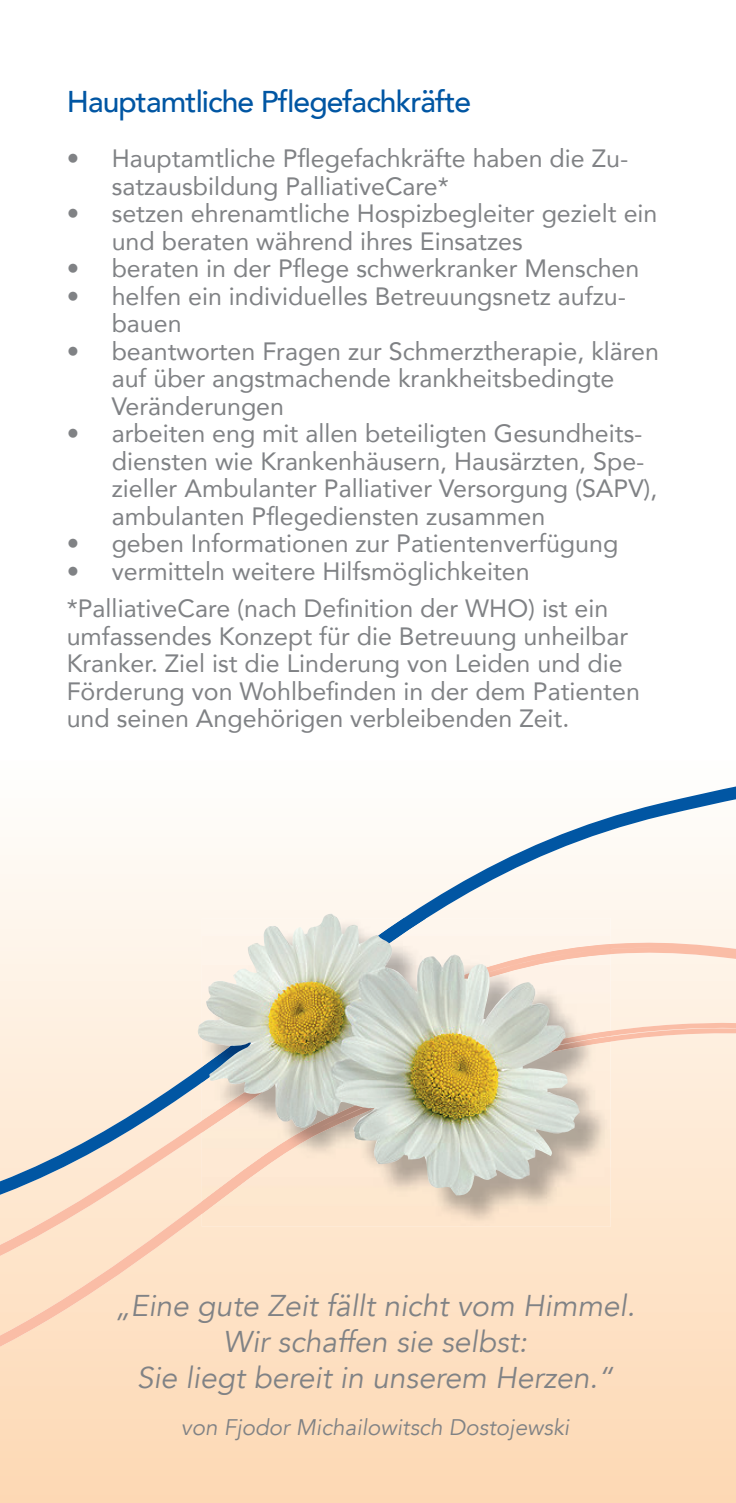
<style>
.page{position:relative;width:736px;height:1503px;background:#fff}
.page>*{position:absolute;margin:0;border:0;box-sizing:border-box;transform-origin:0 0}
.t1{font:italic 30px/36px "Avenir";color:#808285;text-align:center}
.t2{font:500 30px "Avenir";letter-spacing:-.03em;color:#0156a3}
.t3{font:25px/27.5px "Avenir";color:#808285}
.t4{font:italic 22.5px "Avenir";color:#808285}
</style>
<div class="page">
<svg style="left:0;top:786px;width:736px;height:716px"></svg>
<img style="left:202px;top:918px;width:408px;height:308px">
<img style="left:202px;top:944px;width:408px;height:269px">
<img style="left:202px;top:918px;width:224px;height:6px">
<img style="left:197px;top:924px;width:383px;height:272px">
<p class="t2" style="left:67px;top:76px;width:406px">Hauptamtliche Pflegefachkräfte</p>
<p class="t3" style="left:112px;top:144px;width:518px;text-indent:-45px">• Hauptamtliche Pflegefachkräfte haben die Zu&shy;satzausbildung PalliativeCare*</p>
<p class="t3" style="left:112px;top:199px;width:547px;text-indent:-45px">• setzen ehrenamtliche Hospizbegleiter gezielt ein und beraten während ihres Einsatzes</p>
<p class="t3" style="left:67px;top:254px;width:574px">• beraten in der Pflege schwerkranker Menschen</p>
<p class="t3" style="left:112px;top:281px;width:516px;text-indent:-45px">• helfen ein individuelles Betreuungsnetz aufzu&shy;bauen</p>
<p class="t3" style="left:112px;top:336px;width:549px;text-indent:-45px">• beantworten Fragen zur Schmerztherapie, klären auf über angstmachende krankheitsbedingte<br>Veränderungen</p>
<p class="t3" style="left:112px;top:419px;width:547px;text-indent:-45px">• arbeiten eng mit allen beteiligten Gesundheits&shy;diensten wie Krankenhäusern, Hausärzten, Spe&shy;zieller Ambulanter Palliativer Versorgung (SAPV), ambulanten Pflegediensten zusammen</p>
<p class="t3" style="left:67px;top:529px;width:553px">• geben Informationen zur Patientenverfügung</p>
<p class="t3" style="left:67px;top:551px;width:543px;line-height:37.5px">• vermitteln weitere Hilfsmöglichkeiten *PalliativeCare (nach Definition der WHO) ist ein</p>
<p class="t3" style="left:67px;top:621px;width:574px">umfassendes Konzept für die Betreuung unheilbar Kranker. Ziel ist die Linderung von Leiden und die Förderung von Wohlbefinden in der dem Patienten und seinen Angehörigen verbleibenden Zeit.</p>
<p class="t1" style="left:115px;top:1288px;width:521px">„Eine gute Zeit fällt nicht vom Himmel.<br>Wir schaffen sie selbst:<br>Sie liegt bereit in unserem Herzen.“</p>
<p class="t4" style="left:181px;top:1413px;width:390px">von Fjodor Michailowitsch Dostojewski</p>
</div>
